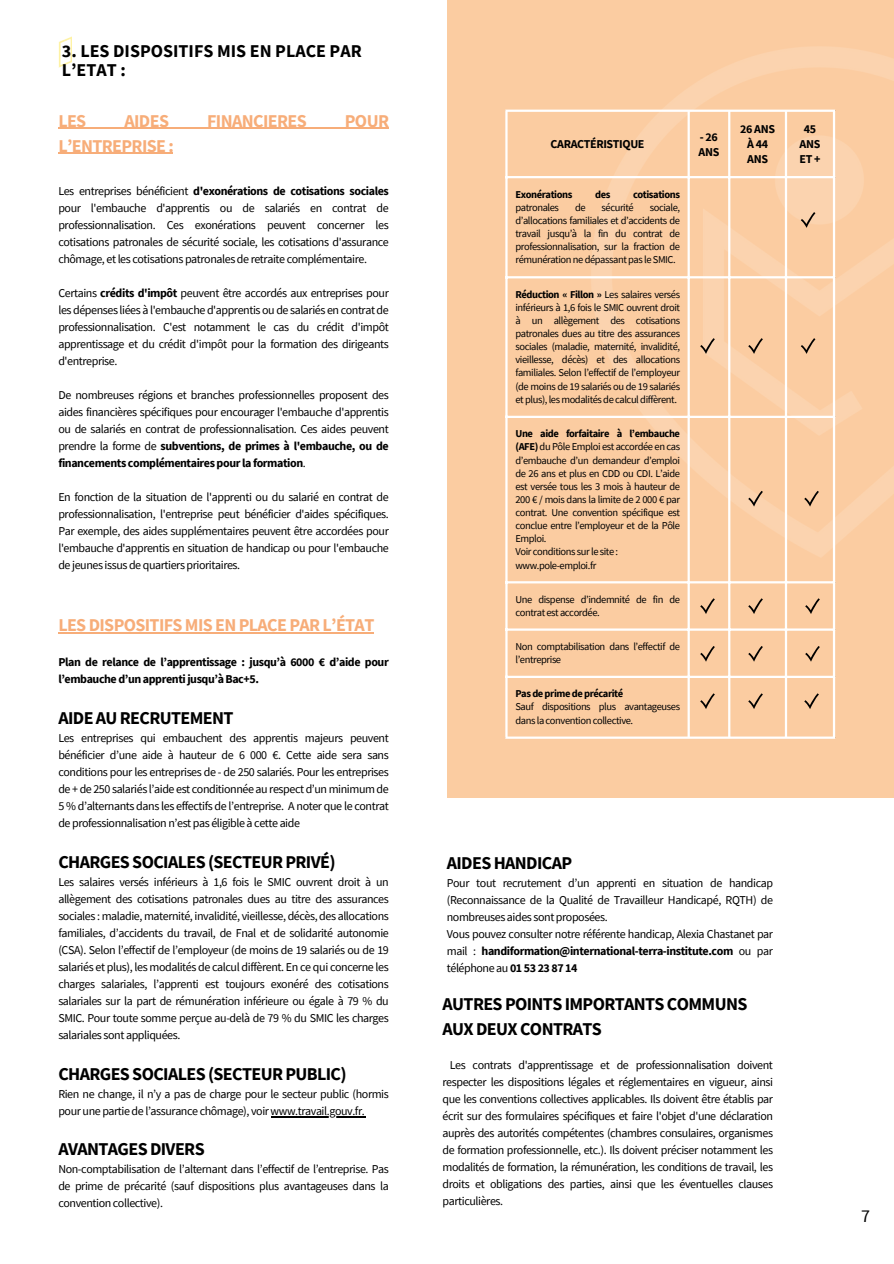
<style>
.page{position:relative;width:894px;height:1264px;background:#fff}
.page>*{position:absolute;margin:0;border:0;box-sizing:border-box;transform-origin:0 0}
.t1{font:700 18px/25px "Source Sans Pro";letter-spacing:-.035em;color:#000}
.t2{font:700 18px "Source Sans Pro";letter-spacing:-.035em;color:#f7ad79}
.t3{font:700 18px/19.2px "Source Sans Pro";color:#000}
.t4{font:18px "Source Sans Pro";color:#000}
.t5{font:12px/17px "Source Sans Pro";letter-spacing:-.035em;color:#000;text-align:justify}
.t6{font:700 12px/14.9px "Source Sans Pro";letter-spacing:-.035em;color:#000}
.t7{font:10.5px/13px "Source Sans Pro";letter-spacing:-.04em;color:#000;text-align:justify}
.t8{font:700 10.5px "Source Sans Pro";letter-spacing:-.04em;color:#000}
.s1{font-weight:700}
</style>
<div class="page">
<hr style="left:58px;top:128px;width:330px;height:1px;background:#f7ad79">
<hr style="left:58px;top:153px;width:115px;height:1px;background:#f7ad79">
<div style="left:446px;top:0;width:447px;height:797px;background:#fbcca1"></div>
<img style="left:505px;top:47px;width:388px;height:607px">
<hr style="left:505px;top:112px;width:2px;height:624px;background:#fff">
<hr style="left:687px;top:112px;width:2px;height:624px;background:#fff">
<hr style="left:728px;top:112px;width:2px;height:624px;background:#fff">
<hr style="left:784px;top:112px;width:2px;height:624px;background:#fff">
<hr style="left:832px;top:112px;width:2px;height:624px;background:#fff">
<hr style="left:505px;top:110px;width:329px;height:2px;background:#fff">
<hr style="left:505px;top:176px;width:329px;height:2px;background:#fff">
<hr style="left:505px;top:276px;width:329px;height:2px;background:#fff">
<hr style="left:505px;top:416px;width:329px;height:2px;background:#fff">
<hr style="left:505px;top:581px;width:329px;height:2px;background:#fff">
<hr style="left:505px;top:628px;width:329px;height:2px;background:#fff">
<hr style="left:505px;top:675px;width:329px;height:3px;background:#fff">
<hr style="left:505px;top:736px;width:329px;height:2px;background:#fff">
<svg style="left:800px;top:212px;width:15px;height:16px"></svg>
<svg style="left:800px;top:338px;width:15px;height:16px"></svg>
<svg style="left:748px;top:338px;width:14px;height:16px"></svg>
<svg style="left:700px;top:338px;width:14px;height:16px"></svg>
<svg style="left:748px;top:491px;width:14px;height:15px"></svg>
<svg style="left:804px;top:491px;width:14px;height:15px"></svg>
<svg style="left:805px;top:598px;width:14px;height:16px"></svg>
<svg style="left:805px;top:646px;width:14px;height:15px"></svg>
<svg style="left:804px;top:693px;width:14px;height:16px"></svg>
<svg style="left:748px;top:598px;width:14px;height:16px"></svg>
<svg style="left:748px;top:646px;width:14px;height:15px"></svg>
<svg style="left:748px;top:693px;width:14px;height:16px"></svg>
<svg style="left:700px;top:598px;width:14px;height:16px"></svg>
<svg style="left:700px;top:646px;width:14px;height:15px"></svg>
<svg style="left:700px;top:693px;width:14px;height:16px"></svg>
<hr style="left:58px;top:632px;width:315px;height:1px;background:#f7ad79">
<hr style="left:270px;top:1116px;width:94px;height:1px;background:#000">
<img style="left:58px;top:36px;width:14px;height:32px">
<p class="t3" style="left:62px;top:41px;width:301px">3. LES DISPOSITIFS MIS EN PLACE PAR<br>L’ETAT :</p>
<h1 class="t2" style="left:58px;top:109px;width:29px">LES</h1>
<h1 class="t2" style="left:124px;top:109px;width:46px">AIDES</h1>
<h1 class="t2" style="left:207px;top:109px;width:101px">FINANCIERES</h1>
<h1 class="t2" style="left:345px;top:109px;width:46px">POUR</h1>
<h1 class="t2" style="left:58px;top:134px;width:117px">L’ENTREPRISE :</h1>
<p class="t5" style="left:58px;top:182px;width:332px">Les entreprises bénéficient <span class="s1">d'exonérations de cotisations sociales </span>pour l'embauche d'apprentis ou de salariés en contrat de professionnalisation. Ces exonérations peuvent concerner les cotisations patronales de sécurité sociale, les cotisations d'assurance chômage, et les cotisations patronales de retraite complémentaire.</p>
<p class="t5" style="left:58px;top:284px;width:332px">Certains <span class="s1">crédits d'impôt</span> peuvent être accordés aux entreprises pour les dépenses liées à l'embauche d'apprentis ou de salariés en contrat de professionnalisation. C'est notamment le cas du crédit d'impôt apprentissage et du crédit d'impôt pour la formation des dirigeants d'entreprise.</p>
<p class="t5" style="left:58px;top:386px;width:332px">De nombreuses régions et branches professionnelles proposent des aides financières spécifiques pour encourager l'embauche d'apprentis ou de salariés en contrat de professionnalisation. Ces aides peuvent prendre la forme de <span class="s1">subventions, de primes à l'embauche, ou de financements complémentaires pour la formation</span>.</p>
<p class="t5" style="left:58px;top:488px;width:332px">En fonction de la situation de l'apprenti ou du salarié en contrat de professionnalisation, l'entreprise peut bénéficier d'aides spécifiques.<br>Par exemple, des aides supplémentaires peuvent être accordées pour l'embauche d'apprentis en situation de handicap ou pour l'embauche de jeunes issus de quartiers prioritaires.</p>
<p class="t2" style="left:58px;top:613px;width:317px">LES DISPOSITIFS MIS EN PLACE PAR L’ÉTAT</p>
<p class="t6" style="left:58px;top:653px;width:332px;line-height:17px">Plan de relance de l’apprentissage : jusqu’à 6000 € d’aide pour l’embauche d’un apprenti jusqu’à Bac+5.</p>
<p class="t1" style="left:58px;top:705px;width:176px">AIDE AU RECRUTEMENT</p>
<p class="t5" style="left:58px;top:729px;width:332px">Les entreprises qui embauchent des apprentis majeurs peuvent bénéficier d’une aide à hauteur de 6 000 €. Cette aide sera sans conditions pour les entreprises de - de 250 salariés. Pour les entreprises de + de 250 salariés l’aide est conditionnée au respect d’un minimum de 5 % d’alternants dans les effectifs de l’entreprise. A noter que le contrat de professionnalisation n’est pas éligible à cette aide</p>
<p class="t1" style="left:58px;top:849px;width:278px">CHARGES SOCIALES (SECTEUR PRIVÉ)</p>
<p class="t5" style="left:58px;top:873px;width:332px">Les salaires versés inférieurs à 1,6 fois le SMIC ouvrent droit à un allègement des cotisations patronales dues au titre des assurances sociales : maladie, maternité, invalidité, vieillesse, décès, des allocations familiales, d’accidents du travail, de Fnal et de solidarité autonomie (CSA). Selon l’effectif de l’employeur (de moins de 19 salariés ou de 19 salariés et plus), les modalités de calcul diffèrent. En ce qui concerne les charges salariales, l’apprenti est toujours exonéré des cotisations salariales sur la part de rémunération inférieure ou égale à 79 % du SMIC. Pour toute somme perçue au-delà de 79 % du SMIC les charges salariales sont appliquées.</p>
<p class="t1" style="left:58px;top:1061px;width:290px">CHARGES SOCIALES (SECTEUR PUBLIC)</p>
<p class="t5" style="left:58px;top:1085px;width:332px">Rien ne change, il n’y a pas de charge pour le secteur public (hormis pour une partie de l’assurance chômage), voir www.travail.gouv.fr.</p>
<p class="t1" style="left:58px;top:1135px;width:148px">AVANTAGES DIVERS</p>
<p class="t5" style="left:58px;top:1159px;width:332px">Non-comptabilisation de l’alternant dans l’effectif de l’entreprise. Pas de prime de précarité (sauf dispositions plus avantageuses dans la convention collective).</p>
<h1 class="t6" style="left:550px;top:136px;width:95px">CARACTÉRISTIQUE</h1>
<h1 class="t6" style="left:698px;top:129px;width:22px">-26<br>ANS</h1>
<h2 class="t6" style="left:740px;top:121px;width:36px;text-align:center">26 ANS<br>À44<br>ANS</h2>
<p class="t6" style="left:799px;top:121px;width:22px;text-align:center">45<br>ANS<br>ET+</p>
<p class="t8" style="left:515px;top:187px;width:58px">Exonérations</p>
<p class="t8" style="left:595px;top:187px;width:17px">des</p>
<p class="t8" style="left:632px;top:187px;width:49px">cotisations</p>
<p class="t7" style="left:515px;top:200px;width:45px">patronales</p>
<p class="t7" style="left:575px;top:200px;width:12px">de</p>
<p class="t7" style="left:601px;top:200px;width:34px">sécurité</p>
<p class="t7" style="left:515px;top:200px;width:166px;text-indent:134px">sociale, d’allocations familiales et d’accidents de travail jusqu’à la fin du contrat de professionnalisation, sur la fraction de rémunération ne dépassant pas le SMIC.</p>
<p class="t7" style="left:515px;top:287px;width:166px"><span class="s1">Réduction « Fillon »</span> Les salaires versés inférieurs à 1,6 fois le SMIC ouvrent droit à un allègement des cotisations patronales dues au titre des assurances sociales (maladie, maternité, invalidité, vieillesse, décès) et des allocations familiales. Selon l’effectif de l’employeur (de moins de 19 salariés ou de 19 salariés et plus), les modalités de calcul diffèrent.</p>
<p class="t7" style="left:515px;top:427px;width:166px"><span class="s1">Une aide forfaitaire à l’embauche (AFE)</span> du Pôle Emploi est accordée en cas d’embauche d’un demandeur d’emploi de 26 ans et plus en CDD ou CDI. L’aide est versée tous les 3 mois à hauteur de 200 € / mois dans la limite de 2 000 € par contrat. Une convention spécifique est conclue entre l’employeur et de la Pôle Emploi.</p>
<p class="t7" style="left:515px;top:545px;width:104px">Voir conditions sur le site :</p>
<p class="t7" style="left:515px;top:558px;width:82px">www.pole-emploi.fr</p>
<p class="t7" style="left:515px;top:592px;width:166px">Une dispense d’indemnité de fin de contrat est accordée.</p>
<p class="t7" style="left:515px;top:639px;width:166px">Non comptabilisation dans l’effectif de l’entreprise</p>
<p class="t8" style="left:515px;top:687px;width:109px">Pas de prime de précarité</p>
<p class="t7" style="left:515px;top:700px;width:166px">Sauf dispositions plus avantageuses dans la convention collective.</p>
<h1 class="t1" style="left:446px;top:850px;width:127px">AIDES HANDICAP</h1>
<p class="t5" style="left:446px;top:874px;width:327px;text-align:left">Pour tout recrutement d’un apprenti en situation de handicap (Reconnaissance de la Qualité de Travailleur Handicapé, RQTH) de nombreuses aides sont proposées.<br>Vous pouvez consulter notre référente handicap, Alexia Chastanet par mail : <span class="s1">handiformation@international-terra-institute.com</span> ou par téléphone au <span class="s1">01 53 23 87 14</span></p>
<p class="t1" style="left:442px;top:991px;width:306px">AUTRES POINTS IMPORTANTS COMMUNS<br>AUX DEUX CONTRATS</p>
<p class="t5" style="left:442px;top:1056px;width:332px;text-indent:7px">Les contrats d'apprentissage et de professionnalisation doivent respecter les dispositions légales et réglementaires en vigueur, ainsi que les conventions collectives applicables. Ils doivent être établis par écrit sur des formulaires spécifiques et faire l'objet d'une déclaration auprès des autorités compétentes (chambres consulaires, organismes de formation professionnelle, etc.). Ils doivent préciser notamment les modalités de formation, la rémunération, les conditions de travail, les droits et obligations des parties, ainsi que les éventuelles clauses particulières.</p>
<p class="t4" style="left:860px;top:1203px;width:10px">7</p>
</div>
